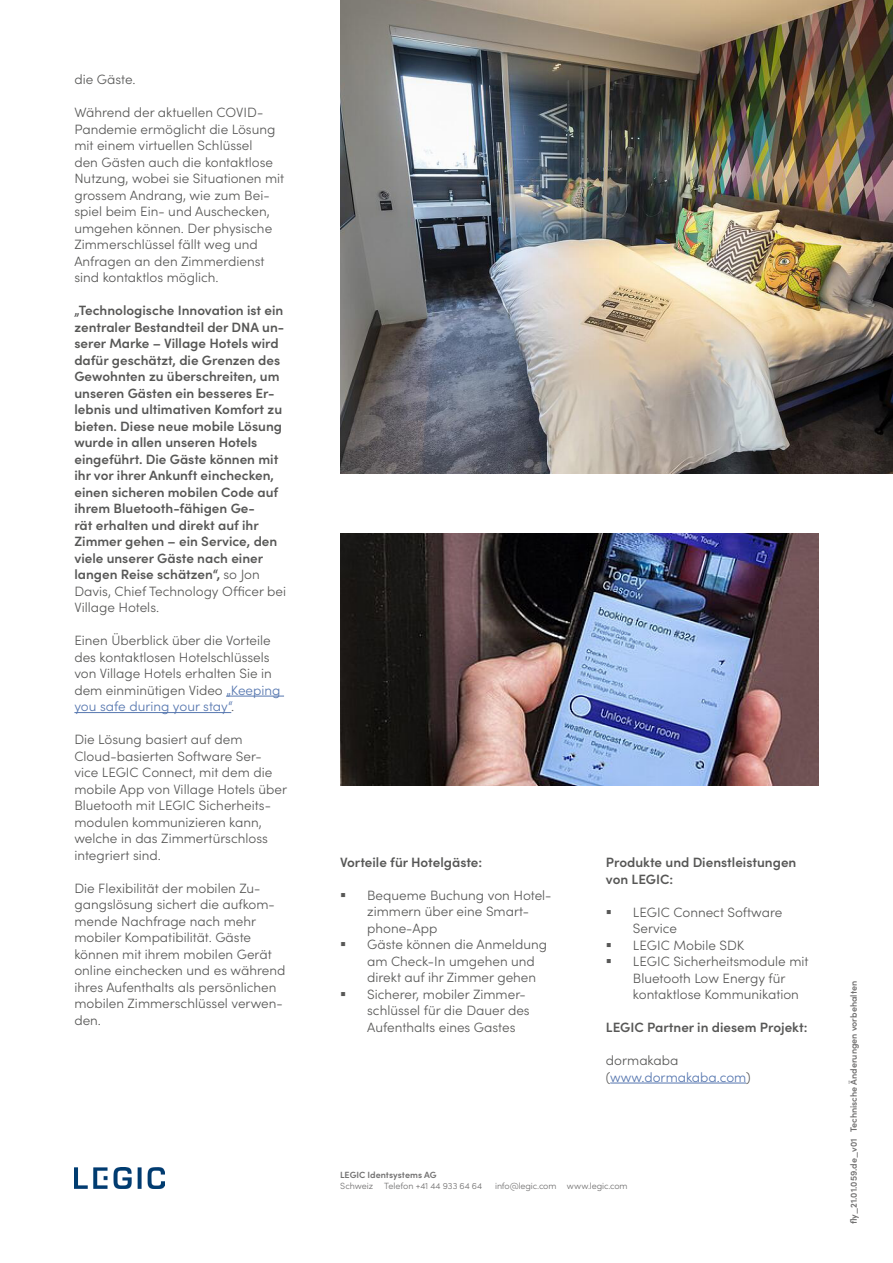
<style>
.page{position:relative;width:893px;height:1263px;background:#fff}
.page>*{position:absolute;margin:0;border:0;box-sizing:border-box;transform-origin:0 0}
.t1{font:300 13.5px/16.5px "Sofia Pro";color:#575756}
.t2{font:600 13.5px/16.5px "Sofia Pro";color:#575756}
.t3{font:300 13.5px/16.5px "Sofia Pro";color:#5576af}
.t4{font:600 9px "Sofia Pro";color:#706f6f}
.t5{font:300 9px "Sofia Pro";letter-spacing:-.01em;color:#706f6f}
.s1{font-weight:300}
.s2{color:#5576af}
.s3{color:#575756}
</style>
<div class="page">
<img style="left:340px;top:0;width:553px;height:474px">
<img style="left:340px;top:534px;width:479px;height:251px">
<img style="left:74px;top:1167px;width:90px;height:21px">
<hr style="left:226px;top:696px;width:58px;height:1px;background:#5576af">
<hr style="left:74px;top:712px;width:157px;height:1px;background:#5576af">
<hr style="left:610px;top:1083px;width:136px;height:1px;background:#5576af">
<p class="t1" style="left:74px;top:70px;width:63px">die Gäste.</p>
<p class="t1" style="left:74px;top:103px;width:211px">Während der aktuellen COVID-<br>Pandemie ermöglicht die Lösung mit einem virtuellen Schlüssel<br>den Gästen auch die kontaktlose<br>Nutzung, wobei sie Situationen mit grossem Andrang, wie zum Bei&shy;spiel beim Ein- und Auschecken, umgehen können. Der physische<br>Zimmerschlüssel fällt weg und<br>Anfragen an den Zimmerdienst sind kontaktlos möglich.</p>
<p class="t2" style="left:74px;top:301px;width:213px">„Technologische Innovation ist ein zentraler Bestandteil der DNA un&shy;serer Marke – Village Hotels wird dafür geschätzt, die Grenzen des<br>Gewohnten zu überschreiten, um unseren Gästen ein besseres Er&shy;lebnis und ultimativen Komfort zu bieten. Diese neue mobile Lösung wurde in allen unseren Hotels eingeführt. Die Gäste können mit ihr vor ihrer Ankunft einchecken, einen sicheren mobilen Code auf ihrem Bluetooth-fähigen Ge-<br>rät erhalten und direkt auf ihr<br>Zimmer gehen – ein Service, den viele unserer Gäste nach einer langen Reise schätzen“, <span class="s1">so Jon<br>Davis, Chief Technology Officer bei<br>Village Hotels.</span></p>
<p class="t1" style="left:74px;top:631px;width:208px">Einen Überblick über die Vorteile des kontaktlosen Hotelschlüssels von Village Hotels erhalten Sie in dem einminütigen Video <span class="s2">„Keeping you safe during your stay“</span>.</p>
<p class="t1" style="left:74px;top:730px;width:214px">Die Lösung basiert auf dem<br>Cloud-basierten Software Ser&shy;vice LEGIC Connect, mit dem die mobile App von Village Hotels über<br>Bluetooth mit LEGIC Sicherheits&shy;modulen kommunizieren kann, welche in das Zimmertürschloss integriert sind.</p>
<p class="t1" style="left:74px;top:879px;width:213px">Die Flexibilität der mobilen Zu&shy;gangslösung sichert die aufkom&shy;mende Nachfrage nach mehr mobiler Kompatibilität. Gäste können mit ihrem mobilen Gerät online einchecken und es während ihres Aufenthalts als persönlichen mobilen Zimmerschlüssel verwen&shy;den.</p>
<p class="t2" style="left:340px;top:853px;width:144px">Vorteile für Hotelgäste:</p>
<p class="t1" style="left:367px;top:886px;width:186px">Bequeme Buchung von Hotel&shy;zimmern über eine Smart&shy;phone-App<br>Gäste können die Anmeldung am Check-In umgehen und direkt auf ihr Zimmer gehen<br>Sicherer, mobiler Zimmer&shy;schlüssel für die Dauer des<br>Aufenthalts eines Gastes</p>
<p class="t2" style="left:606px;top:853px;width:192px">Produkte und Dienstleistungen von LEGIC:</p>
<p class="t1" style="left:633px;top:903px;width:177px">LEGIC Connect Software<br>Service<br>LEGIC Mobile SDK<br>LEGIC Sicherheitsmodule mit<br>Bluetooth Low Energy für kontaktlose Kommunikation</p>
<p class="t2" style="left:606px;top:1018px;width:203px">LEGIC Partner in diesem Projekt:</p>
<p class="t3" style="left:606px;top:1051px;width:146px"><span class="s3">dormakaba (</span>www.dormakaba.com<span class="s3">)</span></p>
<p class="t4" style="left:340px;top:1168px;width:98px">LEGIC Identsystems AG</p>
<p class="t5" style="left:340px;top:1179px;width:144px">Schweiz Telefon +41 44 933 64 64</p>
<p class="t5" style="left:495px;top:1179px;width:134px">info@legic.com www.legic.com</p>
<p class="t4" style="left:847px;top:1224px;width:245px;rotate:-90deg">fly_21.01.059.de_v01 Technische Änderungen vorbehalten</p>
</div>
